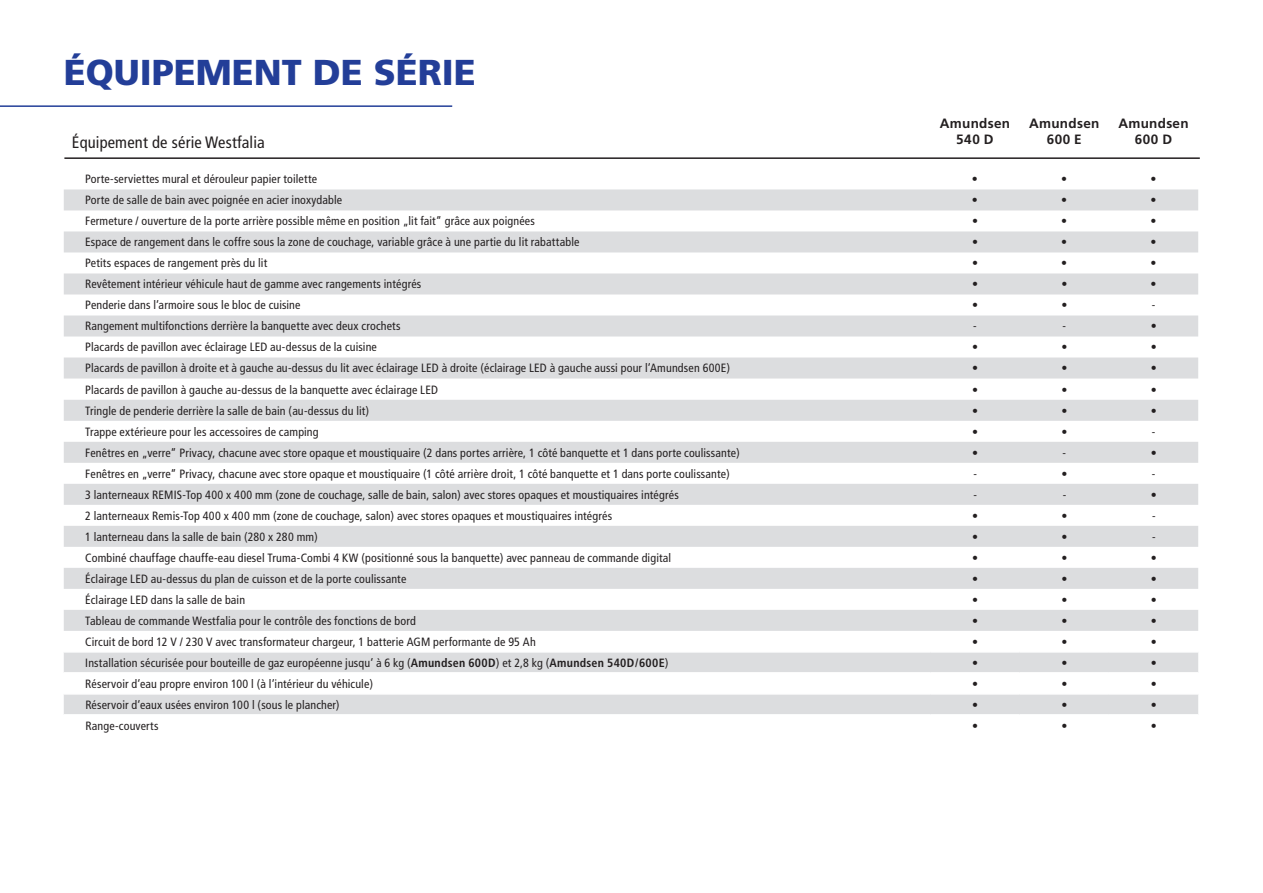
<style>
.page{position:relative;width:1263px;height:893px;background:#fff}
.page>*{position:absolute;margin:0;border:0;box-sizing:border-box;transform-origin:0 0}
.t1{font:900 36px "Frutiger";color:#233e98}
.t2{font:condensed 16.5px "Frutiger";letter-spacing:.01em;color:#231f20}
.t3{font:700 13.5px/16.2px "Frutiger";letter-spacing:.02em;color:#231f20;text-align:center}
.t4{font:condensed 12px "Frutiger";letter-spacing:.01em;color:#231f20}
.s1{font-weight:700}
</style>
<div class="page">
<hr style="left:0;top:105px;width:452px;height:2px;background:#233e98">
<hr style="left:64px;top:157px;width:1136px;height:2px;background:#231f20">
<svg style="left:64px;top:189px;width:1134px;height:483px;fill:#e0e1e3"></svg>
<div style="left:64px;top:695px;width:1134px;height:19px;background:#dcdddf"></div>
<hr style="left:64px;top:651px;width:866px;height:2px;background:#fff">
<hr style="left:930px;top:651px;width:89px;height:2px;background:#fff">
<hr style="left:1019px;top:651px;width:90px;height:2px;background:#fff">
<hr style="left:1109px;top:651px;width:89px;height:2px;background:#fff">
<h1 class="t1" style="left:64px;top:50px;width:414px">ÉQUIPEMENT DE SÉRIE</h1>
<p class="t3" style="left:940px;top:115px;width:72px">Amundsen<br>540 D</p>
<p class="t3" style="left:1029px;top:115px;width:72px">Amundsen<br>600 E</p>
<p class="t3" style="left:1118px;top:115px;width:72px">Amundsen<br>600 D</p>
<h2 class="t2" style="left:72px;top:133px;width:195px">Équipement de série Westfalia</h2>
<p class="t4" style="left:85px;top:172px;width:234px">Porte-serviettes mural et dérouleur papier toilette</p>
<p class="t4" style="left:972px;top:172px;width:7px">•</p>
<p class="t4" style="left:1061px;top:172px;width:7px">•</p>
<p class="t4" style="left:1150px;top:172px;width:7px">•</p>
<p class="t4" style="left:85px;top:193px;width:259px">Porte de salle de bain avec poignée en acier inoxydable</p>
<p class="t4" style="left:972px;top:193px;width:7px">•</p>
<p class="t4" style="left:1061px;top:193px;width:7px">•</p>
<p class="t4" style="left:1150px;top:193px;width:7px">•</p>
<p class="t4" style="left:85px;top:214px;width:451px">Fermeture / ouverture de la porte arrière possible même en position „lit fait“ grâce aux poignées</p>
<p class="t4" style="left:972px;top:214px;width:7px">•</p>
<p class="t4" style="left:1061px;top:214px;width:7px">•</p>
<p class="t4" style="left:1150px;top:214px;width:7px">•</p>
<p class="t4" style="left:85px;top:235px;width:496px">Espace de rangement dans le coffre sous la zone de couchage, variable grâce à une partie du lit rabattable</p>
<p class="t4" style="left:972px;top:235px;width:7px">•</p>
<p class="t4" style="left:1061px;top:235px;width:7px">•</p>
<p class="t4" style="left:1150px;top:235px;width:7px">•</p>
<p class="t4" style="left:85px;top:256px;width:184px">Petits espaces de rangement près du lit</p>
<p class="t4" style="left:972px;top:256px;width:7px">•</p>
<p class="t4" style="left:1061px;top:256px;width:7px">•</p>
<p class="t4" style="left:1150px;top:256px;width:7px">•</p>
<p class="t4" style="left:85px;top:277px;width:338px">Revêtement intérieur véhicule haut de gamme avec rangements intégrés</p>
<p class="t4" style="left:972px;top:277px;width:7px">•</p>
<p class="t4" style="left:1061px;top:277px;width:7px">•</p>
<p class="t4" style="left:1150px;top:277px;width:7px">•</p>
<p class="t4" style="left:85px;top:298px;width:217px">Penderie dans l‘armoire sous le bloc de cuisine</p>
<p class="t4" style="left:972px;top:298px;width:7px">•</p>
<p class="t4" style="left:1061px;top:298px;width:7px">•</p>
<p class="t4" style="left:1152px;top:298px;width:5px">-</p>
<p class="t4" style="left:85px;top:319px;width:317px">Rangement multifonctions derrière la banquette avec deux crochets</p>
<p class="t4" style="left:973px;top:319px;width:5px">-</p>
<p class="t4" style="left:1062px;top:319px;width:5px">-</p>
<p class="t4" style="left:1151px;top:319px;width:7px">•</p>
<p class="t4" style="left:85px;top:340px;width:293px">Placards de pavillon avec éclairage LED au-dessus de la cuisine</p>
<p class="t4" style="left:972px;top:340px;width:7px">•</p>
<p class="t4" style="left:1061px;top:340px;width:7px">•</p>
<p class="t4" style="left:1151px;top:340px;width:7px">•</p>
<p class="t4" style="left:85px;top:361px;width:646px">Placards de pavillon à droite et à gauche au-dessus du lit avec éclairage LED à droite (éclairage LED à gauche aussi pour l‘Amundsen 600E)</p>
<p class="t4" style="left:972px;top:361px;width:7px">•</p>
<p class="t4" style="left:1061px;top:361px;width:7px">•</p>
<p class="t4" style="left:1151px;top:361px;width:7px">•</p>
<p class="t4" style="left:85px;top:382px;width:354px">Placards de pavillon à gauche au-dessus de la banquette avec éclairage LED</p>
<p class="t4" style="left:972px;top:382px;width:7px">•</p>
<p class="t4" style="left:1061px;top:382px;width:7px">•</p>
<p class="t4" style="left:1151px;top:382px;width:7px">•</p>
<p class="t4" style="left:85px;top:404px;width:285px">Tringle de penderie derrière la salle de bain (au-dessus du lit)</p>
<p class="t4" style="left:972px;top:404px;width:7px">•</p>
<p class="t4" style="left:1061px;top:404px;width:7px">•</p>
<p class="t4" style="left:1151px;top:404px;width:7px">•</p>
<p class="t4" style="left:85px;top:425px;width:235px">Trappe extérieure pour les accessoires de camping</p>
<p class="t4" style="left:972px;top:425px;width:7px">•</p>
<p class="t4" style="left:1061px;top:425px;width:7px">•</p>
<p class="t4" style="left:1152px;top:425px;width:5px">-</p>
<p class="t4" style="left:85px;top:446px;width:656px">Fenêtres en „verre“ Privacy, chacune avec store opaque et moustiquaire (2 dans portes arrière, 1 côté banquette et 1 dans porte coulissante)</p>
<p class="t4" style="left:972px;top:446px;width:7px">•</p>
<p class="t4" style="left:1063px;top:446px;width:5px">-</p>
<p class="t4" style="left:1151px;top:446px;width:7px">•</p>
<p class="t4" style="left:85px;top:467px;width:646px">Fenêtres en „verre“ Privacy, chacune avec store opaque et moustiquaire (1 côté arrière droit, 1 côté banquette et 1 dans porte coulissante)</p>
<p class="t4" style="left:973px;top:467px;width:5px">-</p>
<p class="t4" style="left:1061px;top:467px;width:7px">•</p>
<p class="t4" style="left:1152px;top:467px;width:5px">-</p>
<p class="t4" style="left:85px;top:488px;width:595px">3 lanterneaux REMIS-Top 400 x 400 mm (zone de couchage, salle de bain, salon) avec stores opaques et moustiquaires intégrés</p>
<p class="t4" style="left:973px;top:488px;width:5px">-</p>
<p class="t4" style="left:1063px;top:488px;width:5px">-</p>
<p class="t4" style="left:1151px;top:488px;width:7px">•</p>
<p class="t4" style="left:85px;top:509px;width:528px">2 lanterneaux Remis-Top 400 x 400 mm (zone de couchage, salon) avec stores opaques et moustiquaires intégrés</p>
<p class="t4" style="left:972px;top:509px;width:7px">•</p>
<p class="t4" style="left:1061px;top:509px;width:7px">•</p>
<p class="t4" style="left:1152px;top:509px;width:5px">-</p>
<p class="t4" style="left:85px;top:530px;width:234px">1 lanterneau dans la salle de bain (280 x 280 mm)</p>
<p class="t4" style="left:972px;top:530px;width:7px">•</p>
<p class="t4" style="left:1061px;top:530px;width:7px">•</p>
<p class="t4" style="left:1152px;top:530px;width:5px">-</p>
<p class="t4" style="left:85px;top:551px;width:587px">Combiné chauffage chauffe-eau diesel Truma-Combi 4 KW (positionné sous la banquette) avec panneau de commande digital</p>
<p class="t4" style="left:972px;top:551px;width:7px">•</p>
<p class="t4" style="left:1061px;top:551px;width:7px">•</p>
<p class="t4" style="left:1151px;top:551px;width:7px">•</p>
<p class="t4" style="left:85px;top:572px;width:323px">Éclairage LED au-dessus du plan de cuisson et de la porte coulissante</p>
<p class="t4" style="left:972px;top:572px;width:7px">•</p>
<p class="t4" style="left:1061px;top:572px;width:7px">•</p>
<p class="t4" style="left:1151px;top:572px;width:7px">•</p>
<p class="t4" style="left:85px;top:593px;width:161px">Éclairage LED dans la salle de bain</p>
<p class="t4" style="left:972px;top:593px;width:7px">•</p>
<p class="t4" style="left:1061px;top:593px;width:7px">•</p>
<p class="t4" style="left:1151px;top:593px;width:7px">•</p>
<p class="t4" style="left:85px;top:614px;width:332px">Tableau de commande Westfalia pour le contrôle des fonctions de bord</p>
<p class="t4" style="left:972px;top:614px;width:7px">•</p>
<p class="t4" style="left:1061px;top:614px;width:7px">•</p>
<p class="t4" style="left:1151px;top:614px;width:7px">•</p>
<p class="t4" style="left:85px;top:635px;width:452px">Circuit de bord 12 V / 230 V avec transformateur chargeur, 1 batterie AGM performante de 95 Ah</p>
<p class="t4" style="left:972px;top:635px;width:7px">•</p>
<p class="t4" style="left:1061px;top:635px;width:7px">•</p>
<p class="t4" style="left:1151px;top:635px;width:7px">•</p>
<p class="t4" style="left:85px;top:656px;width:585px">Installation sécurisée pour bouteille de gaz européenne jusqu‘ à 6 kg (<span class="s1">Amundsen 600D</span>) et 2,8 kg (<span class="s1">Amundsen 540D/600E</span>)</p>
<p class="t4" style="left:972px;top:656px;width:7px">•</p>
<p class="t4" style="left:1061px;top:656px;width:7px">•</p>
<p class="t4" style="left:1151px;top:656px;width:7px">•</p>
<p class="t4" style="left:85px;top:677px;width:289px">Réservoir d‘eau propre environ 100 l (à l‘intérieur du véhicule)</p>
<p class="t4" style="left:972px;top:677px;width:7px">•</p>
<p class="t4" style="left:1061px;top:677px;width:7px">•</p>
<p class="t4" style="left:1151px;top:677px;width:7px">•</p>
<p class="t4" style="left:85px;top:698px;width:256px">Réservoir d‘eaux usées environ 100 l (sous le plancher)</p>
<p class="t4" style="left:972px;top:698px;width:7px">•</p>
<p class="t4" style="left:1061px;top:698px;width:7px">•</p>
<p class="t4" style="left:1151px;top:698px;width:7px">•</p>
<p class="t4" style="left:85px;top:719px;width:75px">Range-couverts</p>
<p class="t4" style="left:972px;top:719px;width:7px">•</p>
<p class="t4" style="left:1061px;top:719px;width:7px">•</p>
<p class="t4" style="left:1151px;top:719px;width:7px">•</p>
</div>
